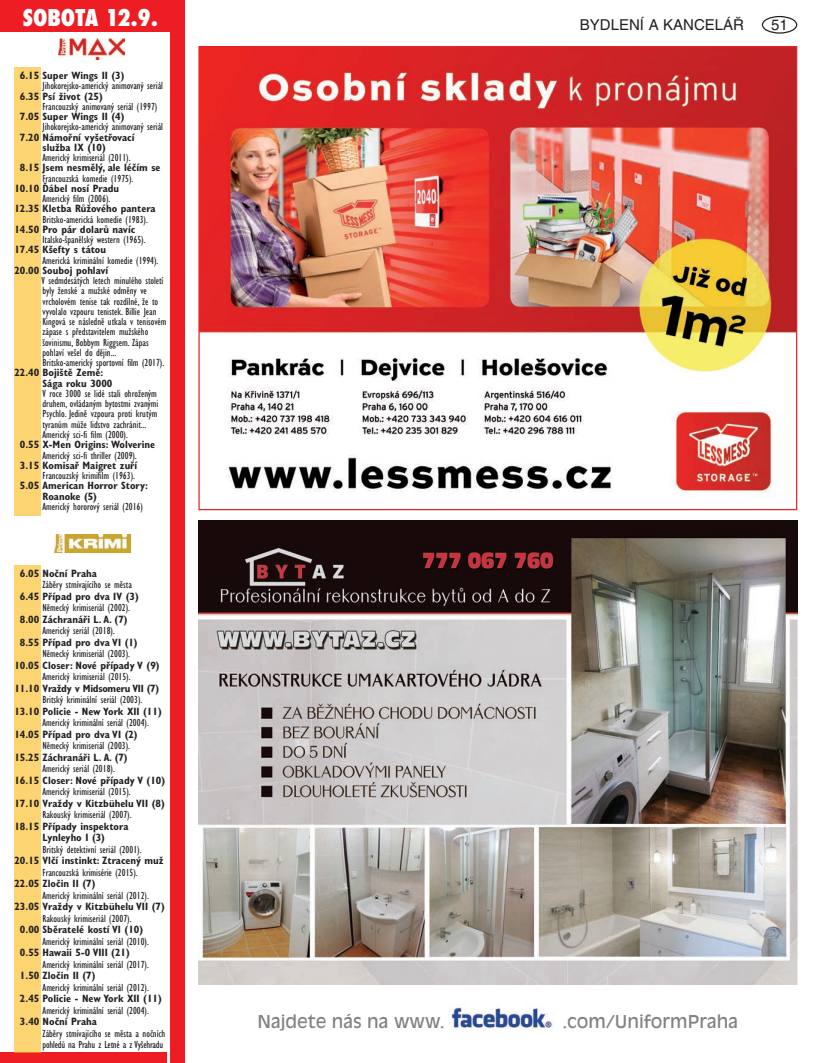
<style>
.page{position:relative;width:815px;height:1063px;background:#fff}
.page>*{position:absolute;margin:0;border:0;box-sizing:border-box;transform-origin:0 0}
.t1{font:800 condensed 22.5px "Futura";color:#fff}
.t2{font:17.5px "Antique Olive CE";color:#808285}
.t3{font:15px "Helvetica CE";color:#231f20}
.t4{font:condensed 10.62px/10.2px "Gill Sans CE";color:#231f20}
.t5{font:700 condensed 10.62px/10.2px "Gill Sans CE";color:#231f20;text-align:center}
.t6{font:700 condensed 10.62px "Gill Sans CE";letter-spacing:-.025em;color:#231f20}
</style>
<div class="page">
<div style="left:762px;top:16px;width:35px;height:18px;border:1px solid #231f20;border-radius:50%"></div>
<img style="left:451px;top:1007px;width:103px;height:23px">
<img style="left:198px;top:521px;width:599px;height:464px">
<div style="left:0;top:0;width:184px;height:32px;background:#ee1d23"></div>
<img style="left:58px;top:38px;width:67px;height:22px">
<div style="left:170px;top:0;width:14px;height:1063px;background:#ee1d23"></div>
<div style="left:0;top:1052px;width:167px;height:11px;background:#ee1d23"></div>
<div style="left:14px;top:67px;width:27px;height:449px;background:#fdd472"></div>
<img style="left:55px;top:535px;width:75px;height:18px">
<div style="left:14px;top:565px;width:27px;height:487px;background:#fdd472"></div>
<img style="left:200px;top:48px;width:595px;height:447px">
<h1 class="t1" style="left:23px;top:2px;width:136px">SOBOTA 12.9.</h1>
<p class="t5" style="left:20px;top:70px;width:106px">6.15 Super Wings II (3)</p>
<p class="t4" style="left:43px;top:81px;width:122px">Jihokorejsko-americký animovaný seriál</p>
<p class="t5" style="left:20px;top:91px;width:84px">6.35 Psí život (25)</p>
<p class="t4" style="left:43px;top:101px;width:116px">Francouzský animovaný seriál (1997)</p>
<p class="t5" style="left:20px;top:111px;width:106px">7.05 Super Wings II (4)</p>
<p class="t4" style="left:43px;top:122px;width:122px">Jihokorejsko-americký animovaný seriál</p>
<p class="t5" style="left:20px;top:132px;width:116px">7.20 Námořní vyšetřovací služba IX (10)</p>
<p class="t4" style="left:43px;top:153px;width:90px">Americký krimiseriál (2011).</p>
<p class="t5" style="left:20px;top:163px;width:142px">8.15 Jsem nesmělý, ale léčím se</p>
<p class="t4" style="left:43px;top:173px;width:92px">Francouzská komedie (1975).</p>
<p class="t5" style="left:14px;top:183px;width:106px">10.10 Ďábel nosí Pradu</p>
<p class="t4" style="left:43px;top:194px;width:69px">Americký film (2006).</p>
<p class="t5" style="left:14px;top:204px;width:143px">12.35 Kletba Růžového pantera</p>
<p class="t4" style="left:43px;top:214px;width:107px">Britsko-americká komedie (1983).</p>
<p class="t5" style="left:14px;top:224px;width:122px">14.50 Pro pár dolarů navíc</p>
<p class="t4" style="left:43px;top:235px;width:105px">Italsko-španělský western (1965).</p>
<p class="t5" style="left:14px;top:245px;width:93px">17.45 Kšefty s tátou</p>
<p class="t4" style="left:43px;top:255px;width:117px">Americká kriminální komedie (1994).</p>
<p class="t5" style="left:14px;top:265px;width:95px">20.00 Souboj pohlaví</p>
<p class="t4" style="left:41px;top:276px;width:127px">V sedmdesátých letech minulého století byly ženské a mužské odměny ve vrcholovém tenise tak rozdílné, že to vyvolalo vzpouru tenistek. Billie Jean Kingová se následně utkala v tenisovém zápase s představitelem mužského šovinismu, Bobbym Riggsem. Zápas pohlaví vešel do dějin...<br>Britsko-americký sportovní film (2017).</p>
<p class="t5" style="left:43px;top:368px;width:71px;text-align:left;text-indent:-28px">22.40 Bojiště Země:<br>Sága roku 3000</p>
<p class="t4" style="left:43px;top:388px;width:117px">V roce 3000 se lidé stali ohroženým druhem, ovládaným bytostmi zvanými Psychlo. Jedině vzpoura proti krutým tyranům může lidstvo zachránit...<br>Americký sci-fi film (2000).</p>
<p class="t5" style="left:20px;top:440px;width:137px">0.55 X-Men Origins: Wolverine</p>
<p class="t4" style="left:43px;top:450px;width:96px">Americký sci-fi thriller (2009).</p>
<p class="t5" style="left:20px;top:460px;width:119px">3.15 Komisař Maigret zuří</p>
<p class="t4" style="left:43px;top:470px;width:94px">Francouzský krimifilm (1963).</p>
<p class="t5" style="left:43px;top:481px;width:107px;text-align:left;text-indent:-23px">5.05 American Horror Story:<br>Roanoke (5)</p>
<p class="t4" style="left:43px;top:501px;width:102px">Americký hororový seriál (2016)</p>
<p class="t5" style="left:20px;top:568px;width:78px">6.05 Noční Praha</p>
<p class="t4" style="left:42px;top:580px;width:91px">Záběry stmívajícího se města</p>
<p class="t5" style="left:20px;top:591px;width:120px">6.45 Případ pro dva IV (3)</p>
<p class="t4" style="left:43px;top:603px;width:89px">Německý krimiseriál (2002).</p>
<p class="t5" style="left:20px;top:614px;width:109px">8.00 Záchranáři L. A. (7)</p>
<p class="t4" style="left:43px;top:626px;width:74px">Americký seriál (2018).</p>
<p class="t5" style="left:20px;top:637px;width:119px">8.55 Případ pro dva VI (1)</p>
<p class="t4" style="left:43px;top:649px;width:89px">Německý krimiseriál (2003).</p>
<p class="t5" style="left:14px;top:660px;width:147px">10.05 Closer: Nové případy V (9)</p>
<p class="t4" style="left:43px;top:672px;width:90px">Americký krimiseriál (2015).</p>
<p class="t6" style="left:14px;top:682px;width:146px">11.10 Vraždy v Midsomeru VII (7)</p>
<p class="t4" style="left:43px;top:695px;width:101px">Britský kriminální seriál (2003).</p>
<p class="t5" style="left:14px;top:706px;width:149px">13.10 Policie - New York XII (11)</p>
<p class="t4" style="left:43px;top:718px;width:108px">Americký kriminální seriál (2004).</p>
<p class="t5" style="left:14px;top:729px;width:125px">14.05 Případ pro dva VI (2)</p>
<p class="t4" style="left:43px;top:741px;width:89px">Německý krimiseriál (2003).</p>
<p class="t5" style="left:14px;top:752px;width:115px">15.25 Záchranáři L. A. (7)</p>
<p class="t4" style="left:43px;top:764px;width:74px">Americký seriál (2018).</p>
<p class="t5" style="left:14px;top:775px;width:152px">16.15 Closer: Nové případy V (10)</p>
<p class="t4" style="left:43px;top:787px;width:90px">Americký krimiseriál (2015).</p>
<p class="t5" style="left:14px;top:798px;width:152px">17.10 Vraždy v Kitzbühelu VII (8)</p>
<p class="t4" style="left:43px;top:810px;width:91px">Rakouský krimiseriál (2007).</p>
<p class="t5" style="left:14px;top:821px;width:116px;line-height:11.5px">18.15 Případy inspektora<br>Lynleyho I (3)</p>
<p class="t4" style="left:43px;top:844px;width:101px">Britský detektivní seriál (2001).</p>
<p class="t5" style="left:14px;top:856px;width:151px">20.15 Vlčí instinkt: Ztracený muž</p>
<p class="t4" style="left:43px;top:867px;width:97px">Francouzská krimisérie (2015).</p>
<p class="t5" style="left:14px;top:879px;width:83px">22.05 Zločin II (7)</p>
<p class="t4" style="left:43px;top:890px;width:108px">Americký kriminální seriál (2012).</p>
<p class="t5" style="left:14px;top:902px;width:152px">23.05 Vraždy v Kitzbühelu VII (7)</p>
<p class="t4" style="left:43px;top:913px;width:91px">Rakouský krimiseriál (2007).</p>
<p class="t5" style="left:20px;top:925px;width:125px">0.00 Sběratelé kostí VI (10)</p>
<p class="t4" style="left:43px;top:936px;width:108px">Americký kriminální seriál (2010).</p>
<p class="t5" style="left:20px;top:948px;width:111px">0.55 Hawaii 5-0 VIII (21)</p>
<p class="t4" style="left:43px;top:959px;width:108px">Americký kriminální seriál (2017).</p>
<p class="t5" style="left:20px;top:971px;width:77px">1.50 Zločin II (7)</p>
<p class="t4" style="left:43px;top:982px;width:108px">Americký kriminální seriál (2012).</p>
<p class="t5" style="left:20px;top:994px;width:143px">2.45 Policie - New York XII (11)</p>
<p class="t4" style="left:43px;top:1005px;width:108px">Americký kriminální seriál (2004).</p>
<p class="t5" style="left:20px;top:1017px;width:78px">3.40 Noční Praha</p>
<p class="t4" style="left:43px;top:1028px;width:124px;line-height:11.5px">Záběry stmívajícího se města a nočních pohledů na Prahu z Letné a z Vyšehradu</p>
<h3 class="t3" style="left:580px;top:16px;width:166px">BYDLENÍ A KANCELÁŘ</h3>
<h3 class="t3" style="left:771px;top:16px;width:18px">51</h3>
<h2 class="t2" style="left:257px;top:1012px;width:189px">Najdete nás na www.</h2>
<h2 class="t2" style="left:562px;top:1012px;width:177px">.com/UniformPraha</h2>
</div>
